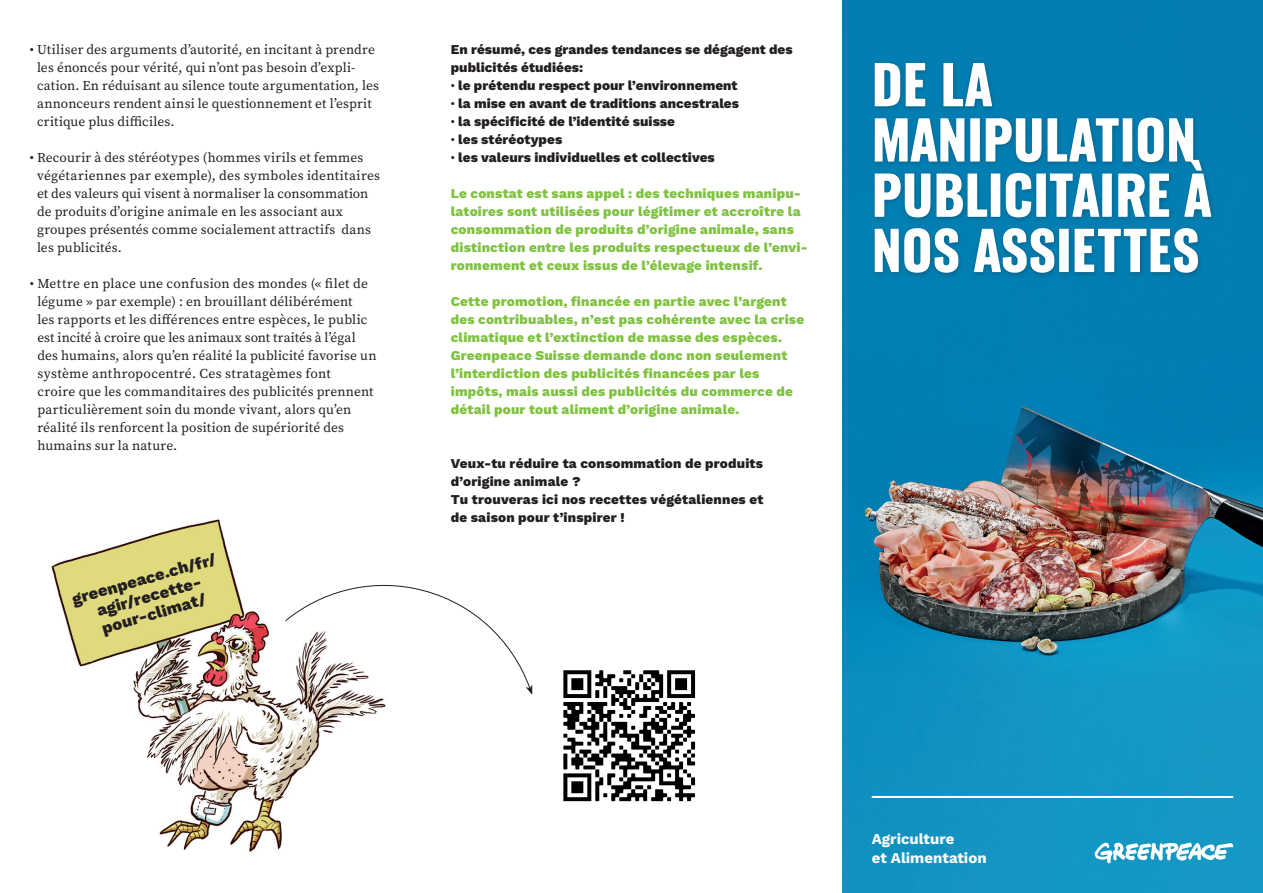
<style>
.page{position:relative;width:1263px;height:893px;background:#fff}
.page>*{position:absolute;margin:0;border:0;box-sizing:border-box;transform-origin:0 0}
.t1{font:53.4px/55.2px "Zodiac Sans";color:#fff}
.t2{font:800 16.5px/18px "Work Sans";color:#231f20;text-align:center}
.t3{font:700 15px/19.5px "Work Sans";color:#fff}
.t4{font:13.5px/18px "Source Serif Pro";letter-spacing:.01em;color:#231f20}
.t5{font:800 13.5px/18px "Work Sans";letter-spacing:.015em;color:#7fc241}
.t6{font:800 13.5px/18px "Work Sans";letter-spacing:.005em;color:#231f20}
.s1{font-family:"Source Serif Pro";font-weight:400}
</style>
<div class="page">
<img style="left:842px;top:0;width:421px;height:893px">
<svg style="left:1094px;top:842px;width:139px;height:21px"></svg>
<hr style="left:872px;top:796px;width:361px;height:2px;background:#fff">
<div style="left:870px;top:59px;width:347px;height:220px;background:#231f20;opacity:.3"></div>
<img style="left:563px;top:670px;width:133px;height:132px">
<img style="left:51px;top:519px;width:335px;height:333px">
<svg style="left:285px;top:578px;width:247px;height:117px"></svg>
<p class="t4" style="left:37px;top:40px;width:343px;text-indent:-7px">• Utiliser des arguments d’autorité, en incitant à prendre les énoncés pour vérité, qui n’ont pas besoin d’expli&shy;cation. En réduisant au silence toute argumentation, les annonceurs rendent ainsi le questionnement et l’esprit critique plus difficiles.</p>
<p class="t4" style="left:37px;top:148px;width:345px;text-indent:-7px">• Recourir à des stéréotypes (hommes virils et femmes végétariennes par exemple), des symboles identitaires et des valeurs qui visent à normaliser la consommation de produits d’origine animale en les associant aux groupes présentés comme socialement attractifs dans les publicités.</p>
<p class="t4" style="left:37px;top:274px;width:341px;text-indent:-8px">• Mettre en place une confusion des mondes (« filet de légume » par exemple) : en brouillant délibérément<br>les rapports et les différences entre espèces, le public est incité à croire que les animaux sont traités à l’égal des humains, alors qu’en réalité la publicité favorise un système anthropocentré. Ces stratagèmes font<br>croire que les commanditaires des publicités prennent particulièrement soin du monde vivant, alors qu’en réalité ils renforcent la position de supériorité des humains sur la nature.</p>
<p class="t2" style="left:70px;top:590px;width:151px;rotate:-16deg">greenpeace.ch/fr/ agir/recette&shy;pour-climat/</p>
<p class="t6" style="left:451px;top:40px;width:343px">En résumé, ces grandes tendances se dégagent des publicités étudiées:</p>
<p class="t6" style="left:451px;top:76px;width:288px"><span class="s1">•</span> le prétendu respect pour l’environnement</p>
<p class="t6" style="left:451px;top:94px;width:290px"><span class="s1">•</span> la mise en avant de traditions ancestrales</p>
<p class="t6" style="left:451px;top:112px;width:226px"><span class="s1">•</span> la spécificité de l’identité suisse</p>
<p class="t6" style="left:451px;top:130px;width:113px"><span class="s1">•</span> les stéréotypes</p>
<p class="t6" style="left:451px;top:148px;width:266px"><span class="s1">•</span> les valeurs individuelles et collectives</p>
<p class="t5" style="left:451px;top:184px;width:359px">Le constat est sans appel : des techniques manipu&shy;latoires sont utilisées pour légitimer et accroître la consommation de produits d’origine animale, sans distinction entre les produits respectueux de l’envi&shy;ronnement et ceux issus de l’élevage intensif.</p>
<p class="t5" style="left:451px;top:292px;width:355px">Cette promotion, financée en partie avec l’argent des contribuables, n’est pas cohérente avec la crise climatique et l’extinction de masse des espèces.<br>Greenpeace Suisse demande donc non seulement l’interdiction des publicités financées par les impôts, mais aussi des publicités du commerce de détail pour tout aliment d’origine animale.</p>
<p class="t6" style="left:451px;top:454px;width:314px">Veux-tu réduire ta consommation de produits d’origine animale ?<br>Tu trouveras ici nos recettes végétaliennes et de saison pour t’inspirer !</p>
<h1 class="t1" style="left:872px;top:60px;width:341px">DE LA<br>MANIPULATION<br>PUBLICITAIRE À<br>NOS ASSIETTES</h1>
<p class="t3" style="left:872px;top:828px;width:116px">Agriculture<br>et Alimentation</p>
</div>
